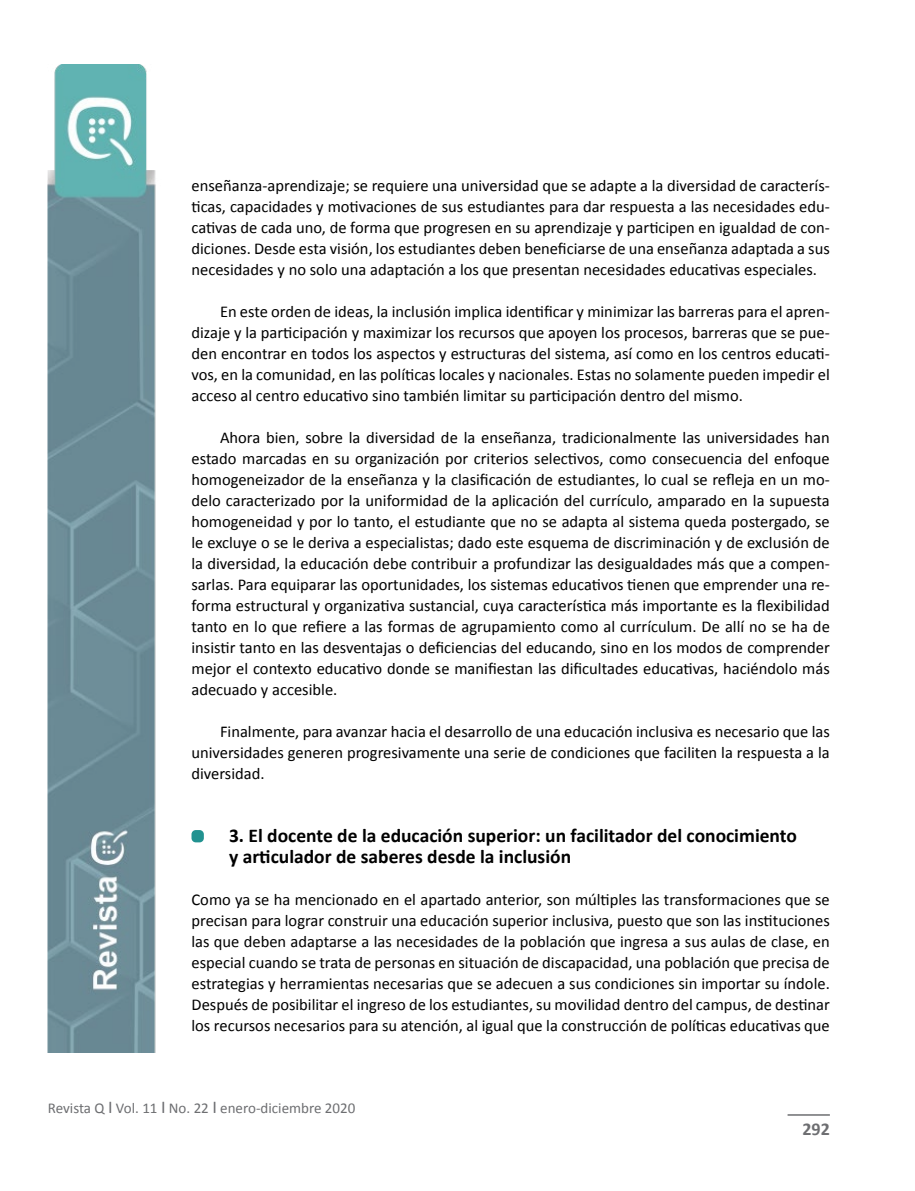
<style>
.page{position:relative;width:915px;height:1191px;background:#fff}
.page>*{position:absolute;margin:0;border:0;box-sizing:border-box;transform-origin:0 0}
.t1{font:700 19.5px/21px "Calibri";color:#000}
.t2{font:700 18px "Calibri";color:#6d6e71}
.t3{font:16.5px/21px "Calibri";color:#000;text-align:justify}
.t4{font:15px "Calibri";color:#6d6e71}
.s1{font-size:18px}
</style>
<div class="page">
<img style="left:48px;top:65px;width:108px;height:987px">
<hr style="left:787px;top:1114px;width:42px;height:1px;background:#6d6e71">
<div style="left:191px;top:830px;width:13px;height:12px;background:#219290;border-radius:4px"></div>
<p class="t3" style="left:191px;top:175px;width:639px">enseñanza-aprendizaje; se requiere una universidad que se adapte a la diversidad de caracterís&shy;ticas, capacidades y motivaciones de sus estudiantes para dar respuesta a las necesidades edu&shy;cativas de cada uno, de forma que progresen en su aprendizaje y participen en igualdad de con&shy;diciones. Desde esta visión, los estudiantes deben beneficiarse de una enseñanza adaptada a sus necesidades y no solo una adaptación a los que presentan necesidades educativas especiales.</p>
<p class="t3" style="left:191px;top:301px;width:639px;text-indent:28px">En este orden de ideas, la inclusión implica identificar y minimizar las barreras para el apren&shy;dizaje y la participación y maximizar los recursos que apoyen los procesos, barreras que se pue&shy;den encontrar en todos los aspectos y estructuras del sistema, así como en los centros educati&shy;vos, en la comunidad, en las políticas locales y nacionales. Estas no solamente pueden impedir el acceso al centro educativo sino también limitar su participación dentro del mismo.</p>
<p class="t3" style="left:191px;top:427px;width:639px;text-indent:28px">Ahora bien, sobre la diversidad de la enseñanza, tradicionalmente las universidades han estado marcadas en su organización por criterios selectivos, como consecuencia del enfoque homogeneizador de la enseñanza y la clasificación de estudiantes, lo cual se refleja en un mo&shy;delo caracterizado por la uniformidad de la aplicación del currículo, amparado en la supuesta homogeneidad y por lo tanto, el estudiante que no se adapta al sistema queda postergado, se le excluye o se le deriva a especialistas; dado este esquema de discriminación y de exclusión de la diversidad, la educación debe contribuir a profundizar las desigualdades más que a compen&shy;sarlas. Para equiparar las oportunidades, los sistemas educativos tienen que emprender una re&shy;forma estructural y organizativa sustancial, cuya característica más importante es la flexibilidad tanto en lo que refiere a las formas de agrupamiento como al currículum. De allí no se ha de insistir tanto en las desventajas o deficiencias del educando, sino en los modos de comprender mejor el contexto educativo donde se manifiestan las dificultades educativas, haciéndolo más adecuado y accesible.</p>
<p class="t3" style="left:191px;top:721px;width:639px;text-indent:28px">Finalmente, para avanzar hacia el desarrollo de una educación inclusiva es necesario que las universidades generen progresivamente una serie de condiciones que faciliten la respuesta a la diversidad.</p>
<p class="t1" style="left:229px;top:824px;width:569px">3. El docente de la educación superior: un facilitador del conocimiento y articulador de saberes desde la inclusión</p>
<p class="t3" style="left:191px;top:889px;width:639px">Como ya se ha mencionado en el apartado anterior, son múltiples las transformaciones que se precisan para lograr construir una educación superior inclusiva, puesto que son las instituciones las que deben adaptarse a las necesidades de la población que ingresa a sus aulas de clase, en especial cuando se trata de personas en situación de discapacidad, una población que precisa de estrategias y herramientas necesarias que se adecuen a sus condiciones sin importar su índole.<br>Después de posibilitar el ingreso de los estudiantes, su movilidad dentro del campus, de destinar los recursos necesarios para su atención, al igual que la construcción de políticas educativas que</p>
<p class="t4" style="left:48px;top:1098px;width:309px">Revista Q <span class="s1">I</span> Vol. 11 <span class="s1">I</span> No. 22 <span class="s1">I</span> enero-diciembre 2020</p>
<p class="t2" style="left:802px;top:1118px;width:29px">292</p>
</div>
